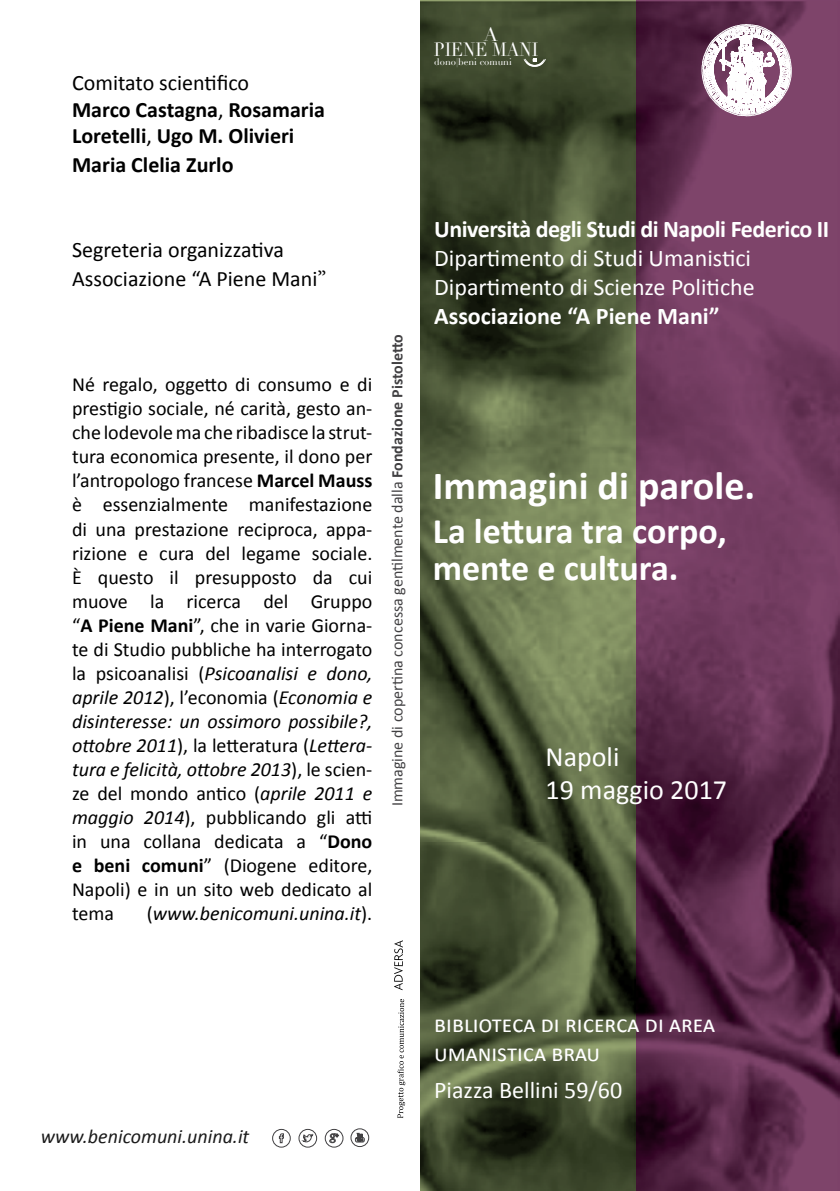
<style>
.page{position:relative;width:840px;height:1191px;background:#fff}
.page>*{position:absolute;margin:0;border:0;box-sizing:border-box;transform-origin:0 0}
.t1{font:700 40px "Calibri";color:#fff}
.t2{font:700 36px/37.2px "Calibri";color:#fff}
.t3{font:28px/33.6px "Calibri";color:#fff}
.t4{font:24px/28.8px "Calibri";color:#fff}
.t5{font:700 24px "Calibri";letter-spacing:-.02em;color:#fff}
.t6{font:700 24px "Calibri";color:#fff}
.t7{font:700 22px/26.4px "Calibri";color:#000}
.t8{font:22px/28.8px "Calibri";color:#000}
.t9{font:20px/24px "Calibri";color:#000;text-align:justify}
.t10{font:italic 20px "Calibri";color:#000}
.t11{font:italic 20px "Calibri";color:#1a1a1a}
.t12{font:18.8px "Didot";color:#fff;scale:.9 1}
.t13{font:18.8px "Didot";color:#fff}
.t14{font:16px "Calibri";color:#414042}
.t15{font:9.4px "Didot";color:#fff}
.s1{font-weight:400}
.s2{font-family:"Minion Pro"}
.s3{font-weight:700}
.s4{font-style:italic}
.s5{font-style:normal}
</style>
<div class="page">
<hr style="left:420px;top:0;width:215px;height:2px;background:#92a16e">
<img style="left:420px;top:2px;width:419px;height:1189px">
<hr style="left:635px;top:0;width:204px;height:2px;background:#7e446b">
<svg style="left:523px;top:58px;width:22px;height:9px"></svg>
<svg style="left:701px;top:24px;width:90px;height:92px"></svg>
<svg style="left:394px;top:940px;width:9px;height:50px"></svg>
<svg style="left:397px;top:999px;width:8px;height:119px"></svg>
<svg style="left:272px;top:1129px;width:45px;height:18px"></svg>
<svg style="left:325px;top:1129px;width:18px;height:18px"></svg>
<svg style="left:350px;top:1128px;width:19px;height:19px"></svg>
<p class="t7" style="left:72px;top:70px;width:254px"><span class="s1">Comitato scientifico<br></span>Marco Castagna<span class="s1">,</span> Rosamaria<br>Loretelli<span class="s1">,</span> Ugo M. Olivieri</p>
<p class="t7" style="left:72px;top:151px;width:163px">Maria Clelia Zurlo</p>
<p class="t8" style="left:72px;top:236px;width:255px">Segreteria organizzativa<br>Associazione “A Piene Mani<span class="s2">”</span></p>
<p class="t9" style="left:72px;top:373px;width:302px">Né regalo, oggetto di consumo e di prestigio sociale, né carità, gesto an&shy;che lodevole ma che ribadisce la strut&shy;tura economica presente, il dono per l’antropologo francese <span class="s3">Marcel Mauss </span>è essenzialmente manifestazione di una prestazione reciproca, appa&shy;rizione e cura del legame sociale.<br>È questo il presupposto da cui muove la ricerca del Gruppo “<span class="s3">A Piene Mani</span>”, che in varie Giorna&shy;te di Studio pubbliche ha interrogato la psicoanalisi (<span class="s4">Psicoanalisi e dono, aprile 2012</span>), l’economia (<span class="s4">Economia e disinteresse: un ossimoro possibile?, ottobre 2011</span>), la letteratura (<span class="s4">Lettera&shy;tura e felicità, ottobre 2013</span>), le scien&shy;ze del mondo antico (<span class="s4">aprile 2011 e maggio 2014</span>), pubblicando gli atti in una collana dedicata a “<span class="s3">Dono e beni comuni</span>” (Diogene editore, Napoli) e in un sito web dedicato al tema</p>
<p class="t10" style="left:147px;top:899px;width:227px"><span class="s5">(</span>www.benicomuni.unina.it<span class="s5">).</span></p>
<p class="t14" style="left:387px;top:806px;width:473px;rotate:-90deg">Immagine di copertina concessa gentilmente dalla <span class="s3">Fondazione Pistoletto</span></p>
<p class="t13" style="left:483px;top:23px;width:15px">A</p>
<p class="t12" style="left:433px;top:38px;width:118px">PIENE MANI</p>
<p class="t15" style="left:434px;top:57px;width:79px">dono|beni comuni</p>
<p class="t5" style="left:434px;top:214px;width:396px">Università degli Studi di Napoli Federico II</p>
<p class="t4" style="left:434px;top:244px;width:322px">Dipartimento di Studi Umanistici<br>Dipartimento di Scienze Politiche</p>
<p class="t6" style="left:434px;top:300px;width:287px">Associazione “A Piene Mani”</p>
<h1 class="t1" style="left:432px;top:460px;width:324px">Immagini di parole.</h1>
<h2 class="t2" style="left:432px;top:512px;width:295px">La lettura tra corpo, mente e cultura.</h2>
<h3 class="t3" style="left:545px;top:739px;width:183px">Napoli<br>19 maggio 2017</h3>
<p class="t11" style="left:41px;top:1122px;width:210px">www.benicomuni.unina.it</p>
<p class="t4" style="left:434px;top:1010px;width:282px">biblioteca di ricerca di area umanistica brau</p>
<p class="t4" style="left:434px;top:1076px;width:189px">Piazza Bellini 59/60</p>
</div>
